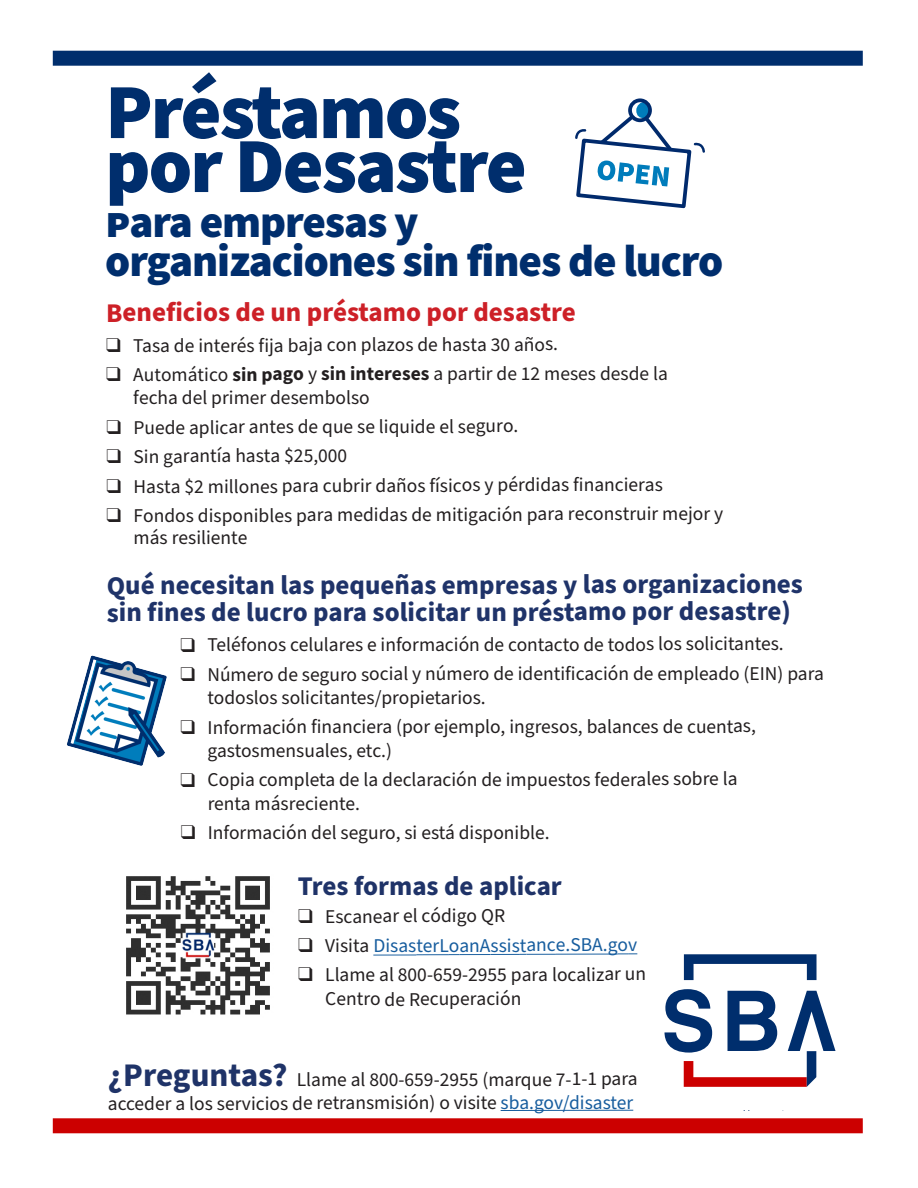
<style>
.page{position:relative;width:918px;height:1188px;background:#fff}
.page>*{position:absolute;margin:0;border:0;box-sizing:border-box;transform-origin:0 0}
.t1{font:900 78px "Source Sans Pro";letter-spacing:-.025em;color:#002e6d}
.t2{font:900 45px/39px "Source Sans Pro";letter-spacing:-.025em;color:#002e6d}
.t3{font:700 27px/27px "Source Sans Pro";letter-spacing:-.005em;color:#1f3369}
.t4{font:700 27px "Source Sans Pro";letter-spacing:-.005em;color:#cd2027}
.t5{font:700 27px "Source Sans Pro";letter-spacing:-.005em;color:#1f3368}
.t6{font:19.5px/23.9px "Source Sans Pro";letter-spacing:-.005em;color:#231f20}
.t7{font:19.5px "Source Sans Pro";letter-spacing:-.005em;color:#175d9e}
.s1{font-weight:700}
.s2{color:#231f20}
.s3{font-weight:700;font-size:33px;color:#1f3368}
.s4{color:#175d9e}
</style>
<div class="page">
<div style="left:53px;top:1118px;width:810px;height:15px;background:#c00"></div>
<div style="left:53px;top:51px;width:810px;height:15px;background:#002e6d"></div>
<svg style="left:684px;top:954px;width:133px;height:26px"></svg>
<svg style="left:665px;top:989px;width:171px;height:98px"></svg>
<div style="left:628px;top:98px;width:24px;height:24px;border:4px solid #002a6c;border-radius:50%"></div>
<svg style="left:575px;top:102px;width:130px;height:107px"></svg>
<img style="left:126px;top:876px;width:144px;height:139px">
<hr style="left:501px;top:1110px;width:132px;height:1px;background:#175d9e">
<hr style="left:373px;top:954px;width:43px;height:2px;background:#175d9e">
<svg style="left:416px;top:954px;width:43px;height:1px"></svg>
<hr style="left:459px;top:954px;width:32px;height:1px;background:#175d9e">
<svg style="left:491px;top:954px;width:65px;height:1px"></svg>
<hr style="left:556px;top:954px;width:62px;height:1px;background:#175d9e">
<svg style="left:618px;top:953px;width:19px;height:1px"></svg>
<img style="left:67px;top:655px;width:100px;height:111px">
<h1 class="t1" style="left:105px;top:58px;width:357px">Préstamos</h1>
<h1 class="t1" style="left:105px;top:112px;width:423px">por Desastre</h1>
<h1 class="t2" style="left:105px;top:204px;width:619px">Para empresas y<br>organizaciones sin fines de lucro</h1>
<h2 class="t4" style="left:106px;top:294px;width:471px">Beneficios de un préstamo por desastre</h2>
<p class="t6" style="left:106px;top:334px;width:454px">❑ Tasa de interés fija baja con plazos de hasta 30 años.</p>
<p class="t6" style="left:133px;top:361px;width:536px;text-indent:-27px">❑ Automático <span class="s1">sin pago</span> y <span class="s1">sin intereses</span> a partir de 12 meses desde la fecha del primer desembolso</p>
<p class="t6" style="left:106px;top:415px;width:414px">❑ Puede aplicar antes de que se liquide el seguro.</p>
<p class="t6" style="left:106px;top:445px;width:242px">❑ Sin garantía hasta $25,000</p>
<p class="t6" style="left:107px;top:474px;width:558px">❑ Hasta $2 millones para cubrir daños físicos y pérdidas financieras</p>
<p class="t6" style="left:134px;top:504px;width:591px;line-height:22.8px;text-indent:-27px">❑ Fondos disponibles para medidas de mitigación para reconstruir mejor y más resiliente</p>
<h2 class="t3" style="left:107px;top:572px;width:698px">Qué necesitan las pequeñas empresas y las organizaciones sin fines de lucro para solicitar un préstamo por desastre)</h2>
<p class="t6" style="left:180px;top:633px;width:605px">❑ Teléfonos celulares e información de contacto de todos los solicitantes.</p>
<p class="t6" style="left:207px;top:662px;width:618px;text-indent:-27px">❑ Número de seguro social y número de identificación de empleado (EIN) para todoslos solicitantes/propietarios.</p>
<p class="t6" style="left:208px;top:715px;width:550px;text-indent:-27px">❑ Información financiera (por ejemplo, ingresos, balances de cuentas, gastosmensuales, etc.)</p>
<p class="t6" style="left:208px;top:768px;width:532px;text-indent:-27px">❑ Copia completa de la declaración de impuestos federales sobre la renta másreciente.</p>
<p class="t6" style="left:181px;top:821px;width:371px">❑ Información del seguro, si está disponible.</p>
<h2 class="t5" style="left:298px;top:868px;width:266px">Tres formas de aplicar</h2>
<p class="t6" style="left:298px;top:905px;width:209px">❑ Escanear el código QR</p>
<p class="t7" style="left:298px;top:932px;width:341px"><span class="s2">❑ Visita</span> DisasterLoanAssistance.SBA.gov</p>
<p class="t6" style="left:325px;top:963px;width:322px;line-height:24.3px;text-indent:-27px">❑ Llame al 800-659-2955 para localizar un<br>Centro de Recuperación</p>
<h2 class="t6" style="left:108px;top:1068px;width:531px"><span class="s3">¿Preguntas?</span> Llame al 800-659-2955 (marque 7-1-1 para acceder a los servicios de retransmisión) o visite <span class="s4">sba.gov/disaster</span></h2>
</div>
